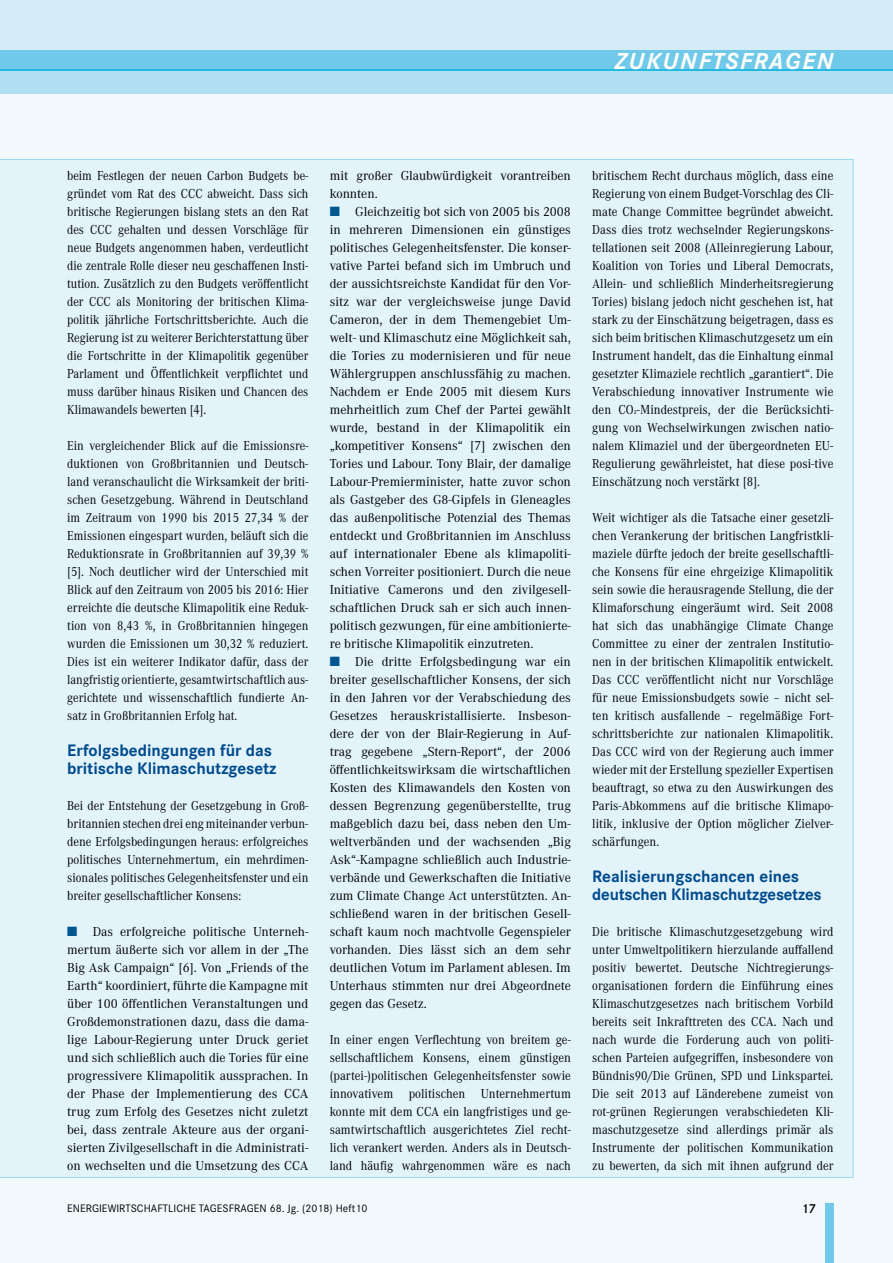
<style>
.page{position:relative;width:893px;height:1263px;background:#fff}
.page>*{position:absolute;margin:0;border:0;box-sizing:border-box;transform-origin:0 0}
.t1{font:italic 700 24px "Corporate S";letter-spacing:.075em;color:#fff}
.t2{font:700 17.25px/18px "Corporate S";color:#004a8d}
.t3{font:13.5px/18px "Corporate A";color:#000;text-align:justify}
.t4{font:13.5px/18px "Corporate A";color:#000;text-align:justify;scale:.92 1}
.t5{font:13.5px/18px "Corporate A";color:#000;text-align:justify;scale:.9 1}
.t6{font:13.5px/18px "Corporate A";color:#000;text-align:justify;scale:.91 1}
.t7{font:600 13.5px "Corporate S";color:#000}
.t8{font:11.25px "Corporate S";letter-spacing:.005em;color:#000}
.s1{color:#00568e}
</style>
<div class="page">
<div style="left:0;top:66px;width:893px;height:1197px;background:#f1f9fc"></div>
<div style="left:0;top:159px;width:853px;height:1019px;background:#e2f3fa"></div>
<div style="left:0;top:0;width:893px;height:71px;background:#d3ecf7"></div>
<div style="left:0;top:50px;width:893px;height:19px;background:#70c9e8"></div>
<div style="left:0;top:69px;width:893px;height:5px;background:#23bae2"></div>
<div style="left:825px;top:1203px;width:8px;height:60px;background:#70c9e8"></div>
<div style="left:0;top:71px;width:893px;height:23px;background:#b0dff1"></div>
<h1 class="t1" style="left:615px;top:47px;width:220px">ZUKUNFTSFRAGEN</h1>
<p class="t5" style="left:67px;top:167px;width:270px">beim Festlegen der neuen Carbon Budgets be&shy;gründet vom Rat des CCC abweicht. Dass sich britische Regierungen bislang stets an den Rat des CCC gehalten und dessen Vorschläge für neue Budgets angenommen haben, verdeutlicht die zentrale Rolle dieser neu geschaffenen Insti&shy;tution. Zusätzlich zu den Budgets veröffentlicht der CCC als Monitoring der britischen Klima&shy;politik jährliche Fortschrittsberichte. Auch die Regierung ist zu weiterer Berichterstattung über die Fortschritte in der Klimapolitik gegenüber Parlament und Öffentlichkeit verpflichtet und muss darüber hinaus Risiken und Chancen des Klimawandels bewerten [4].</p>
<p class="t5" style="left:67px;top:437px;width:270px">Ein vergleichender Blick auf die Emissionsre&shy;duktionen von Großbritannien und Deutsch&shy;land veranschaulicht die Wirksamkeit der briti&shy;schen Gesetzgebung. Während in Deutschland im Zeitraum von 1990 bis 2015 27,34 % der Emissionen eingespart wurden, beläuft sich die Reduktionsrate in Großbritannien auf 39,39 % [5]. Noch deutlicher wird der Unterschied mit Blick auf den Zeitraum von 2005 bis 2016: Hier erreichte die deutsche Klimapolitik eine Reduk&shy;tion von 8,43 %, in Großbritannien hingegen wurden die Emissionen um 30,32 % reduziert.<br>Dies ist ein weiterer Indikator dafür, dass der langfristig orientierte, gesamtwirtschaftlich aus&shy;gerichtete und wissenschaftlich fundierte An&shy;satz in Großbritannien Erfolg hat.</p>
<p class="t2" style="left:67px;top:742px;width:211px">Erfolgsbedingungen für das britische Klimaschutzgesetz</p>
<p class="t6" style="left:67px;top:797px;width:267px">Bei der Entstehung der Gesetzgebung in Groß&shy;britannien stechen drei eng miteinander verbun&shy;dene Erfolgsbedingungen heraus: erfolgreiches politisches Unternehmertum, ein mehrdimen&shy;sionales politisches Gelegenheitsfenster und ein breiter gesellschaftlicher Konsens:</p>
<p class="t3" style="left:67px;top:923px;width:243px"><span class="s1">■</span> Das erfolgreiche politische Unterneh&shy;mertum äußerte sich vor allem in der „The Big Ask Campaign“ [6]. Von „Friends of the Earth“ koordiniert, führte die Kampagne mit über 100 öffentlichen Veranstaltungen und Großdemonstrationen dazu, dass die dama&shy;lige Labour-Regierung unter Druck geriet und sich schließlich auch die Tories für eine progressivere Klimapolitik aussprachen. In der Phase der Implementierung des CCA trug zum Erfolg des Gesetzes nicht zuletzt bei, dass zentrale Akteure aus der organi&shy;sierten Zivilgesellschaft in die Administrati&shy;on wechselten und die Umsetzung des CCA</p>
<p class="t3" style="left:330px;top:167px;width:243px">mit großer Glaubwürdigkeit vorantreiben konnten.</p>
<p class="t3" style="left:330px;top:203px;width:243px"><span class="s1">■</span> Gleichzeitig bot sich von 2005 bis 2008 in mehreren Dimensionen ein günstiges politisches Gelegenheitsfenster. Die konser&shy;vative Partei befand sich im Umbruch und der aussichtsreichste Kandidat für den Vor&shy;sitz war der vergleichsweise junge David Cameron, der in dem Themengebiet Um&shy;welt- und Klimaschutz eine Möglichkeit sah, die Tories zu modernisieren und für neue Wählergruppen anschlussfähig zu machen.<br>Nachdem er Ende 2005 mit diesem Kurs mehrheitlich zum Chef der Partei gewählt wurde, bestand in der Klimapolitik ein „kompetitiver Konsens“ [7] zwischen den Tories und Labour. Tony Blair, der damalige Labour-Premierminister, hatte zuvor schon als Gastgeber des G8-Gipfels in Gleneagles das außenpolitische Potenzial des Themas entdeckt und Großbritannien im Anschluss auf internationaler Ebene als klimapoliti&shy;schen Vorreiter positioniert. Durch die neue Initiative Camerons und den zivilgesell&shy;schaftlichen Druck sah er sich auch innen&shy;politisch gezwungen, für eine ambitionierte&shy;re britische Klimapolitik einzutreten.</p>
<p class="t3" style="left:330px;top:653px;width:243px"><span class="s1">■</span> Die dritte Erfolgsbedingung war ein breiter gesellschaftlicher Konsens, der sich in den Jahren vor der Verabschiedung des Gesetzes herauskristallisierte. Insbeson&shy;dere der von der Blair-Regierung in Auf&shy;trag gegebene „Stern-Report“, der 2006 öffentlichkeitswirksam die wirtschaftlichen Kosten des Klimawandels den Kosten von dessen Begrenzung gegenüberstellte, trug maßgeblich dazu bei, dass neben den Um&shy;weltverbänden und der wachsenden „Big Ask“-Kampagne schließlich auch Industrie&shy;verbände und Gewerkschaften die Initiative zum Climate Change Act unterstützten. An&shy;schließend waren in der britischen Gesell&shy;schaft kaum noch machtvolle Gegenspieler vorhanden. Dies lässt sich an dem sehr deutlichen Votum im Parlament ablesen. Im Unterhaus stimmten nur drei Abgeordnete gegen das Gesetz.</p>
<p class="t4" style="left:330px;top:1031px;width:264px">In einer engen Verflechtung von breitem ge&shy;sellschaftlichem Konsens, einem günstigen (partei-)politischen Gelegenheitsfenster sowie innovativem politischen Unternehmertum konnte mit dem CCA ein langfristiges und ge&shy;samtwirtschaftlich ausgerichtetes Ziel recht&shy;lich verankert werden. Anders als in Deutsch&shy;land häufig wahrgenommen wäre es nach</p>
<p class="t4" style="left:592px;top:167px;width:264px">britischem Recht durchaus möglich, dass eine Regierung von einem Budget-Vorschlag des Cli&shy;mate Change Committee begründet abweicht.<br>Dass dies trotz wechselnder Regierungskons&shy;tellationen seit 2008 (Alleinregierung Labour, Koalition von Tories und Liberal Democrats, Allein- und schließlich Minderheitsregierung Tories) bislang jedoch nicht geschehen ist, hat stark zu der Einschätzung beigetragen, dass es sich beim britischen Klimaschutzgesetz um ein Instrument handelt, das die Einhaltung einmal gesetzter Klimaziele rechtlich „garantiert“. Die Verabschiedung innovativer Instrumente wie den CO2-Mindestpreis, der die Berücksichti&shy;gung von Wechselwirkungen zwischen natio&shy;nalem Klimaziel und der übergeordneten EU-Regulierung gewährleistet, hat diese posi-tive Einschätzung noch verstärkt [8].</p>
<p class="t4" style="left:592px;top:509px;width:264px">Weit wichtiger als die Tatsache einer gesetzli&shy;chen Verankerung der britischen Langfristkli&shy;maziele dürfte jedoch der breite gesellschaftli&shy;che Konsens für eine ehrgeizige Klimapolitik sein sowie die herausragende Stellung, die der Klimaforschung eingeräumt wird. Seit 2008 hat sich das unabhängige Climate Change Committee zu einer der zentralen Institutio&shy;nen in der britischen Klimapolitik entwickelt.<br>Das CCC veröffentlicht nicht nur Vorschläge für neue Emissionsbudgets sowie – nicht sel&shy;ten kritisch ausfallende – regelmäßige Fort&shy;schrittsberichte zur nationalen Klimapolitik.<br>Das CCC wird von der Regierung auch immer wieder mit der Erstellung spezieller Expertisen beauftragt, so etwa zu den Auswirkungen des Paris-Abkommens auf die britische Klimapo&shy;litik, inklusive der Option möglicher Zielver&shy;schärfungen.</p>
<p class="t2" style="left:592px;top:868px;width:231px">Realisierungschancen eines deutschen Klimaschutzgesetzes</p>
<p class="t6" style="left:592px;top:923px;width:267px">Die britische Klimaschutzgesetzgebung wird unter Umweltpolitikern hierzulande auffallend positiv bewertet. Deutsche Nichtregierungs&shy;organisationen fordern die Einführung eines Klimaschutzgesetzes nach britischem Vorbild bereits seit Inkrafttreten des CCA. Nach und nach wurde die Forderung auch von politi&shy;schen Parteien aufgegriffen, insbesondere von Bündnis90/Die Grünen, SPD und Linkspartei.<br>Die seit 2013 auf Länderebene zumeist von rot-grünen Regierungen verabschiedeten Kli&shy;maschutzgesetze sind allerdings primär als Instrumente der politischen Kommunikation zu bewerten, da sich mit ihnen aufgrund der</p>
<p class="t8" style="left:67px;top:1202px;width:302px">ENERGIEWIRTSCHAFTLICHE TAGESFRAGEN 68. Jg. (2018) Heft10</p>
<p class="t7" style="left:801px;top:1201px;width:16px">17</p>
</div>
